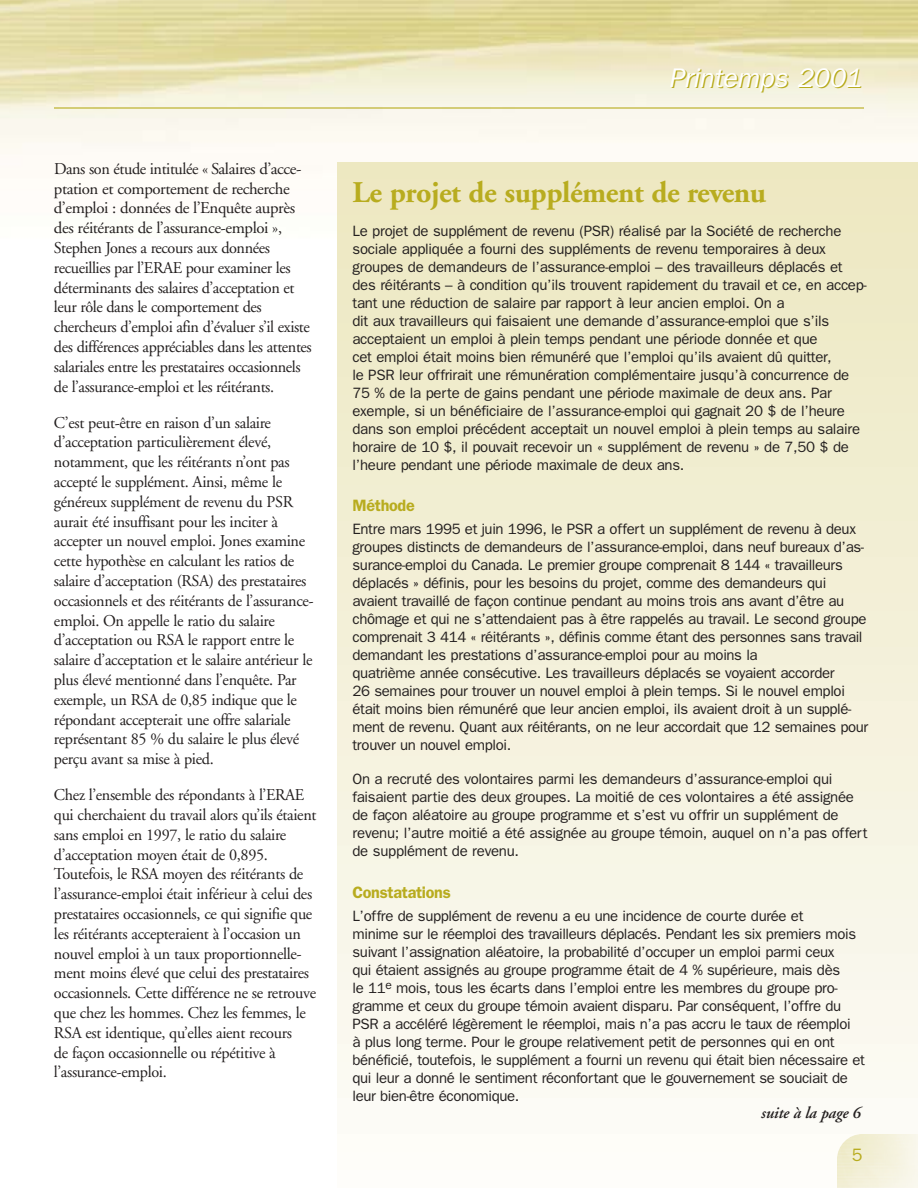
<style>
.page{position:relative;width:918px;height:1188px;background:#fff}
.page>*{position:absolute;margin:0;border:0;box-sizing:border-box;transform-origin:0 0}
.t1{font:700 30px "Adobe Garamond";letter-spacing:-.015em;color:#b8ac1f}
.t2{font:italic 27px "Franklin Gothic";color:#b8ac1f}
.t3{font:18px "Franklin Gothic";color:#b8ac1f}
.t4{font:16.5px/19.8px "Adobe Garamond";letter-spacing:-.02em;color:#231f1f}
.t5{font:600 16.5px "Franklin Gothic";letter-spacing:-.02em;color:#b8ac1f}
.t6{font:italic 600 16.5px "Adobe Garamond";letter-spacing:-.01em;color:#231f1f}
.t7{font:15px/18px "Franklin Gothic";letter-spacing:-.025em;color:#231f1f}
</style>
<div class="page">
<div style="left:337px;top:528px;width:581px;height:174px;background:#f3efd7"></div>
<hr style="left:54px;top:107px;width:810px;height:2px;background:#b8ac1f">
<div style="left:338px;top:162px;width:580px;height:15px;background:#ede8c1"></div>
<div style="left:338px;top:180px;width:580px;height:15px;background:#eee8c2"></div>
<div style="left:338px;top:198px;width:580px;height:15px;background:#eee8c3"></div>
<div style="left:338px;top:216px;width:580px;height:15px;background:#eee9c3"></div>
<div style="left:338px;top:234px;width:580px;height:15px;background:#eee9c5"></div>
<div style="left:338px;top:252px;width:580px;height:15px;background:#eee9c5"></div>
<div style="left:338px;top:271px;width:580px;height:14px;background:#eeeac7"></div>
<div style="left:338px;top:289px;width:580px;height:14px;background:#eeeac7"></div>
<div style="left:338px;top:307px;width:580px;height:14px;background:#eeeac8"></div>
<div style="left:338px;top:325px;width:580px;height:14px;background:#efebc8"></div>
<div style="left:338px;top:343px;width:580px;height:14px;background:#efebca"></div>
<div style="left:338px;top:361px;width:580px;height:14px;background:#efebcb"></div>
<div style="left:338px;top:379px;width:580px;height:14px;background:#f0eccc"></div>
<div style="left:338px;top:397px;width:580px;height:14px;background:#f0eccd"></div>
<div style="left:338px;top:415px;width:580px;height:14px;background:#f0edce"></div>
<div style="left:338px;top:433px;width:580px;height:14px;background:#f0edcf"></div>
<div style="left:338px;top:451px;width:580px;height:14px;background:#f0edcf"></div>
<div style="left:338px;top:469px;width:580px;height:14px;background:#f1eed1"></div>
<div style="left:338px;top:487px;width:580px;height:14px;background:#f1eed2"></div>
<div style="left:338px;top:505px;width:580px;height:14px;background:#f1eed2"></div>
<div style="left:338px;top:523px;width:580px;height:14px;background:#f2eed4"></div>
<div style="left:338px;top:541px;width:580px;height:14px;background:#f2eed4"></div>
<div style="left:338px;top:559px;width:580px;height:14px;background:#f3efd6"></div>
<div style="left:338px;top:577px;width:580px;height:14px;background:#f3efd6"></div>
<div style="left:338px;top:595px;width:580px;height:15px;background:#f3efd7"></div>
<div style="left:338px;top:613px;width:580px;height:15px;background:#f3f0d8"></div>
<div style="left:338px;top:631px;width:580px;height:15px;background:#f3f0d8"></div>
<div style="left:338px;top:649px;width:580px;height:15px;background:#f3f0da"></div>
<div style="left:338px;top:667px;width:580px;height:15px;background:#f4f1db"></div>
<div style="left:338px;top:685px;width:580px;height:15px;background:#f4f1dc"></div>
<div style="left:338px;top:703px;width:580px;height:15px;background:#f6f2de"></div>
<div style="left:338px;top:721px;width:580px;height:15px;background:#f6f2de"></div>
<div style="left:338px;top:739px;width:580px;height:15px;background:#f6f2df"></div>
<div style="left:338px;top:757px;width:580px;height:15px;background:#f6f3e0"></div>
<div style="left:338px;top:775px;width:580px;height:15px;background:#f6f3e0"></div>
<div style="left:338px;top:793px;width:580px;height:15px;background:#f6f3e2"></div>
<div style="left:338px;top:811px;width:580px;height:15px;background:#f6f4e4"></div>
<div style="left:338px;top:830px;width:580px;height:14px;background:#f6f4e4"></div>
<div style="left:338px;top:848px;width:580px;height:14px;background:#f7f6e6"></div>
<div style="left:338px;top:866px;width:580px;height:14px;background:#f7f6e7"></div>
<div style="left:338px;top:884px;width:580px;height:14px;background:#f7f6e7"></div>
<div style="left:338px;top:902px;width:580px;height:14px;background:#f8f6e9"></div>
<div style="left:338px;top:920px;width:580px;height:14px;background:#f8f6ea"></div>
<div style="left:338px;top:938px;width:580px;height:14px;background:#f8f6ea"></div>
<div style="left:338px;top:956px;width:580px;height:14px;background:#f9f7ec"></div>
<div style="left:338px;top:974px;width:580px;height:14px;background:#f9f7ed"></div>
<div style="left:338px;top:992px;width:580px;height:14px;background:#faf8ee"></div>
<div style="left:338px;top:1010px;width:580px;height:14px;background:#faf8ee"></div>
<div style="left:338px;top:1028px;width:580px;height:14px;background:#faf8ef"></div>
<div style="left:338px;top:1046px;width:580px;height:14px;background:#fbfaf1"></div>
<div style="left:338px;top:1064px;width:580px;height:14px;background:#fbfaf2"></div>
<div style="left:338px;top:1082px;width:580px;height:14px;background:#fbfaf3"></div>
<div style="left:338px;top:1100px;width:580px;height:14px;background:#fcfbf6"></div>
<div style="left:338px;top:1118px;width:580px;height:14px;background:#fcfbf6"></div>
<div style="left:338px;top:1136px;width:580px;height:14px;background:#fefdf8"></div>
<div style="left:338px;top:1154px;width:580px;height:15px;background:#fefdf9"></div>
<div style="left:338px;top:1172px;width:580px;height:15px;background:#fefdfa"></div>
<p class="t4" style="left:54px;top:160px;width:259px">Dans son étude intitulée « Salaires d’acce&shy;ptation et comportement de recherche d’emploi : données de l’Enquête auprès des réitérants de l’assurance-emploi », Stephen Jones a recours aux données recueillies par l’ERAE pour examiner les déterminants des salaires d’acceptation et leur rôle dans le comportement des chercheurs d’emploi afin d’évaluer s’il existe des différences appréciables dans les attentes salariales entre les prestataires occasionnels de l’assurance-emploi et les réitérants.</p>
<p class="t4" style="left:54px;top:414px;width:261px">C’est peut-être en raison d’un salaire d’acceptation particulièrement élevé, notamment, que les réitérants n’ont pas accepté le supplément. Ainsi, même le généreux supplément de revenu du PSR aurait été insuffisant pour les inciter à accepter un nouvel emploi. Jones examine cette hypothèse en calculant les ratios de salaire d’acceptation (RSA) des prestataires occasionnels et des réitérants de l’assurance&shy;emploi. On appelle le ratio du salaire d’acceptation ou RSA le rapport entre le salaire d’acceptation et le salaire antérieur le plus élevé mentionné dans l’enquête. Par exemple, un RSA de 0,85 indique que le répondant accepterait une offre salariale représentant 85 % du salaire le plus élevé perçu avant sa mise à pied.</p>
<p class="t4" style="left:54px;top:787px;width:264px">Chez l’ensemble des répondants à l’ERAE qui cherchaient du travail alors qu’ils étaient sans emploi en 1997, le ratio du salaire d’acceptation moyen était de 0,895.<br>Toutefois, le RSA moyen des réitérants de l’assurance-emploi était inférieur à celui des prestataires occasionnels, ce qui signifie que les réitérants accepteraient à l’occasion un nouvel emploi à un taux proportionnelle&shy;ment moins élevé que celui des prestataires occasionnels. Cette différence ne se retrouve que chez les hommes. Chez les femmes, le RSA est identique, qu’elles aient recours<br>de façon occasionnelle ou répétitive à l’assurance-emploi.</p>
<h2 class="t2" style="left:670px;top:70px;width:194px">Printemps 2001</h2>
<h1 class="t1" style="left:352px;top:180px;width:415px">Le projet de supplément de revenu</h1>
<p class="t7" style="left:352px;top:223px;width:516px">Le projet de supplément de revenu (PSR) réalisé par la Société de recherche sociale appliquée a fourni des suppléments de revenu temporaires à deux groupes de demandeurs de l’assurance-emploi – des travailleurs déplacés et des réitérants – à condition qu’ils trouvent rapidement du travail et ce, en accep&shy;tant une réduction de salaire par rapport à leur ancien emploi. On a<br>dit aux travailleurs qui faisaient une demande d’assurance-emploi que s’ils acceptaient un emploi à plein temps pendant une période donnée et que<br>cet emploi était moins bien rémunéré que l’emploi qu’ils avaient dû quitter,<br>le PSR leur offrirait une rémunération complémentaire jusqu’à concurrence de 75 % de la perte de gains pendant une période maximale de deux ans. Par exemple, si un bénéficiaire de l’assurance-emploi qui gagnait 20 $ de l’heure dans son emploi précédent acceptait un nouvel emploi à plein temps au salaire horaire de 10 $, il pouvait recevoir un « supplément de revenu » de 7,50 $ de l’heure pendant une période maximale de deux ans.</p>
<p class="t5" style="left:352px;top:500px;width:64px">Méthode</p>
<p class="t7" style="left:352px;top:521px;width:517px">Entre mars 1995 et juin 1996, le PSR a offert un supplément de revenu à deux groupes distincts de demandeurs de l’assurance-emploi, dans neuf bureaux d’as&shy;surance-emploi du Canada. Le premier groupe comprenait 8 144 « travailleurs déplacés » définis, pour les besoins du projet, comme des demandeurs qui avaient travaillé de façon continue pendant au moins trois ans avant d’être au chômage et qui ne s’attendaient pas à être rappelés au travail. Le second groupe comprenait 3 414 « réitérants », définis comme étant des personnes sans travail demandant les prestations d’assurance-emploi pour au moins la<br>quatrième année consécutive. Les travailleurs déplacés se voyaient accorder<br>26 semaines pour trouver un nouvel emploi à plein temps. Si le nouvel emploi était moins bien rémunéré que leur ancien emploi, ils avaient droit à un supplé&shy;ment de revenu. Quant aux réitérants, on ne leur accordait que 12 semaines pour trouver un nouvel emploi.</p>
<p class="t7" style="left:352px;top:772px;width:517px">On a recruté des volontaires parmi les demandeurs d’assurance-emploi qui faisaient partie des deux groupes. La moitié de ces volontaires a été assignée de façon aléatoire au groupe programme et s’est vu offrir un supplément de revenu; l’autre moitié a été assignée au groupe témoin, auquel on n’a pas offert de supplément de revenu.</p>
<p class="t5" style="left:352px;top:886px;width:100px">Constatations</p>
<p class="t7" style="left:352px;top:908px;width:514px">L’offre de supplément de revenu a eu une incidence de courte durée et<br>minime sur le réemploi des travailleurs déplacés. Pendant les six premiers mois suivant l’assignation aléatoire, la probabilité d’occuper un emploi parmi ceux<br>qui étaient assignés au groupe programme était de 4 % supérieure, mais dès<br>le 11<sup>e</sup> mois, tous les écarts dans l’emploi entre les membres du groupe pro&shy;gramme et ceux du groupe témoin avaient disparu. Par conséquent, l’offre du PSR a accéléré légèrement le réemploi, mais n’a pas accru le taux de réemploi<br>à plus long terme. Pour le groupe relativement petit de personnes qui en ont bénéficié, toutefois, le supplément a fourni un revenu qui était bien nécessaire et qui leur a donné le sentiment réconfortant que le gouvernement se souciait de leur bien-être économique.</p>
<p class="t6" style="left:761px;top:1106px;width:101px">suite à la page 6</p>
<p class="t3" style="left:852px;top:1149px;width:12px">5</p>
</div>
